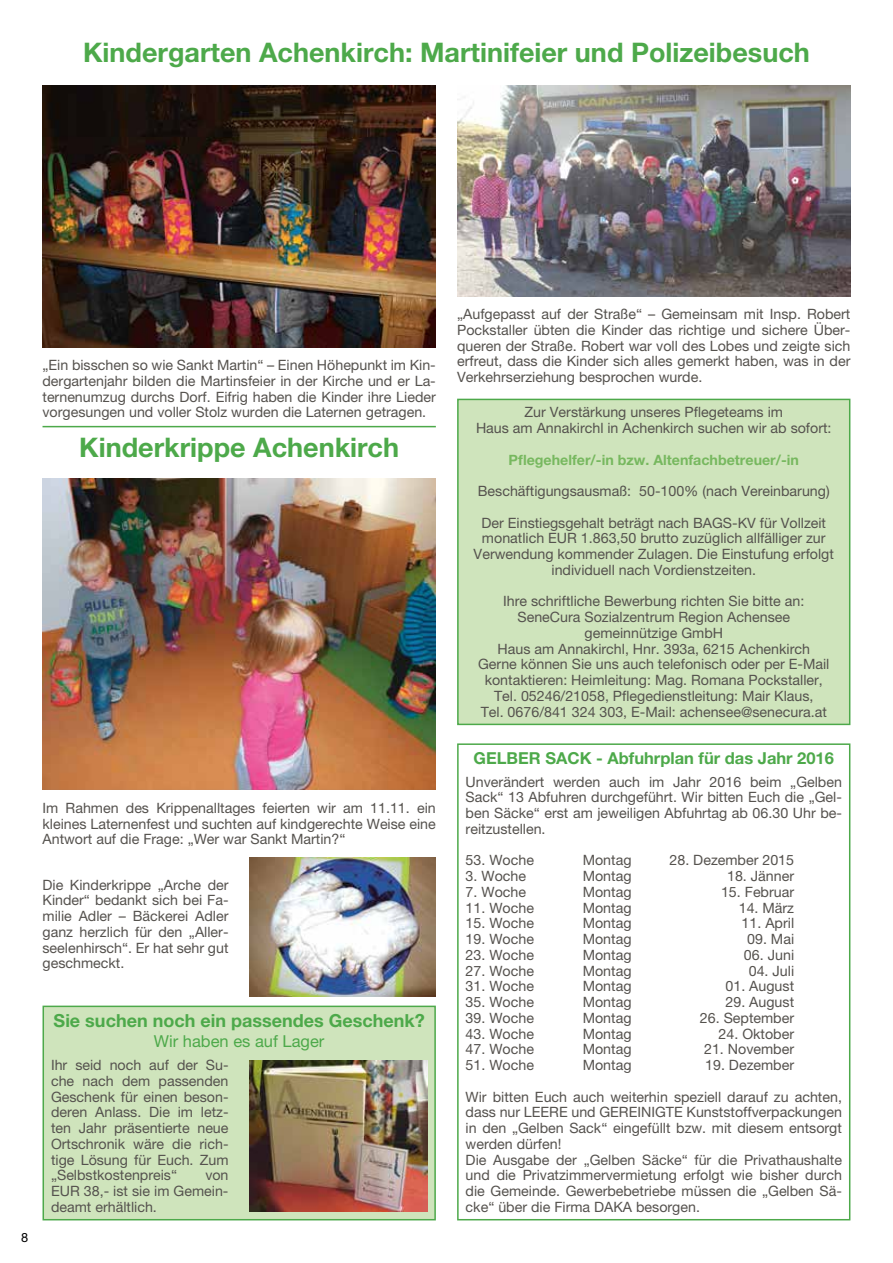
<style>
.page{position:relative;width:893px;height:1263px;background:#fff}
.page>*{position:absolute;margin:0;border:0;box-sizing:border-box;transform-origin:0 0}
.t1{font:700 27px "Helvetica Neue LT Pro";color:#4da94a}
.t2{font:700 18px "Helvetica Neue LT Pro";color:#4da94a}
.t3{font:700 16.5px "Helvetica Neue LT Pro";color:#4da94a}
.t4{font:16.5px "Helvetica Neue LT Pro";color:#4da94a}
.t5{font:14.25px/15.8px "Helvetica Neue LT Pro";color:#55524e;text-align:justify}
.t6{font:700 14.25px "Helvetica Neue LT Pro";color:#77b85f}
.t7{font:12.75px "Helvetica Neue LT Pro";color:#000}
</style>
<div class="page">
<div style="left:457px;top:743px;width:393px;height:477px;background:#fff;border:2px solid #4da94a"></div>
<div style="left:43px;top:1005px;width:393px;height:215px;background:#cfe4bc;border:2px solid #4da94a"></div>
<img style="left:250px;top:1060px;width:177px;height:152px">
<hr style="left:43px;top:426px;width:393px;height:1px;background:#4da94a">
<img style="left:43px;top:85px;width:393px;height:262px">
<img style="left:457px;top:85px;width:393px;height:211px">
<img style="left:43px;top:478px;width:393px;height:312px">
<img style="left:250px;top:857px;width:186px;height:140px">
<div style="left:457px;top:399px;width:393px;height:326px;background:#cfe4bc;border:2px solid #4da94a"></div>
<h1 class="t1" style="left:83px;top:35px;width:728px">Kindergarten Achenkirch: Martinifeier und Polizeibesuch</h1>
<p class="t5" style="left:43px;top:357px;width:395px">„Ein bisschen so wie Sankt Martin“ – Einen Höhepunkt im Kin&shy;dergartenjahr bilden die Martinsfeier in der Kirche und er La&shy;ternenumzug durchs Dorf. Eifrig haben die Kinder ihre Lieder vorgesungen und voller Stolz wurden die Laternen getragen.</p>
<h1 class="t1" style="left:79px;top:431px;width:321px">Kinderkrippe Achenkirch</h1>
<p class="t5" style="left:43px;top:800px;width:395px">Im Rahmen des Krippenalltages feierten wir am 11.11. ein kleines Laternenfest und suchten auf kindgerechte Weise eine Antwort auf die Frage: „Wer war Sankt Martin?“</p>
<p class="t5" style="left:43px;top:876px;width:188px">Die Kinderkrippe „Arche der Kinder“ bedankt sich bei Fa&shy;milie Adler – Bäckerei Adler ganz herzlich für den „Aller&shy;seelenhirsch“. Er hat sehr gut geschmeckt.</p>
<p class="t7" style="left:21px;top:1229px;width:9px">8</p>
<p class="t2" style="left:54px;top:1009px;width:373px">Sie suchen noch ein passendes Geschenk?</p>
<p class="t4" style="left:154px;top:1031px;width:172px">Wir haben es auf Lager</p>
<p class="t5" style="left:51px;top:1057px;width:179px">Ihr seid noch auf der Su&shy;che nach dem passenden Geschenk für einen beson&shy;deren Anlass. Die im letz&shy;ten Jahr präsentierte neue Ortschronik wäre die rich&shy;tige Lösung für Euch. Zum „Selbstkostenpreis“</p>
<p class="t5" style="left:51px;top:1167px;width:179px;text-indent:154px">von EUR 38,- ist sie im Gemein&shy;deamt erhältlich.</p>
<p class="t5" style="left:457px;top:306px;width:395px">„Aufgepasst auf der Straße“ – Gemeinsam mit Insp. Robert Pockstaller übten die Kinder das richtige und sichere Über&shy;queren der Straße. Robert war voll des Lobes und zeigte sich erfreut, dass die Kinder sich alles gemerkt haben, was in der Verkehrserziehung besprochen wurde.</p>
<p class="t5" style="left:476px;top:404px;width:357px;text-align:center">Zur Verstärkung unseres Pflegeteams im<br>Haus am Annakirchl in Achenkirch suchen wir ab sofort:</p>
<p class="t6" style="left:508px;top:451px;width:292px">Pflegehelfer/-in bzw. Altenfachbetreuer/-in</p>
<p class="t5" style="left:478px;top:483px;width:353px">Beschäftigungsausmaß: 50-100% (nach Vereinbarung)</p>
<p class="t5" style="left:474px;top:514px;width:362px;text-align:center">Der Einstiegsgehalt beträgt nach BAGS-KV für Vollzeit monatlich EUR 1.863,50 brutto zuzüglich allfälliger zur Verwendung kommender Zulagen. Die Einstufung erfolgt individuell nach Vordienstzeiten.</p>
<p class="t5" style="left:478px;top:593px;width:353px;text-align:center">Ihre schriftliche Bewerbung richten Sie bitte an:<br>SeneCura Sozialzentrum Region Achensee gemeinnützige GmbH<br>Haus am Annakirchl, Hnr. 393a, 6215 Achenkirch Gerne können Sie uns auch telefonisch oder per E-Mail kontaktieren: Heimleitung: Mag. Romana Pockstaller, Tel. 05246/21058, Pflegedienstleitung: Mair Klaus,<br>Tel. 0676/841 324 303, E-Mail: achensee@senecura.at</p>
<p class="t3" style="left:474px;top:748px;width:362px">GELBER SACK - Abfuhrplan für das Jahr 2016</p>
<p class="t5" style="left:466px;top:773px;width:378px">Unverändert werden auch im Jahr 2016 beim „Gelben Sack“ 13 Abfuhren durchgeführt. Wir bitten Euch die „Gel&shy;ben Säcke“ erst am jeweiligen Abfuhrtag ab 06.30 Uhr be&shy;reitzustellen.</p>
<p class="t5" style="left:466px;top:852px;width:70px">53. Woche</p>
<p class="t5" style="left:583px;top:852px;width:50px">Montag</p>
<p class="t5" style="left:669px;top:852px;width:126px">28. Dezember 2015</p>
<p class="t5" style="left:466px;top:868px;width:62px">3. Woche</p>
<p class="t5" style="left:583px;top:868px;width:50px">Montag</p>
<p class="t5" style="left:727px;top:868px;width:69px">18. Jänner</p>
<p class="t5" style="left:466px;top:884px;width:62px">7. Woche</p>
<p class="t5" style="left:583px;top:884px;width:50px">Montag</p>
<p class="t5" style="left:721px;top:884px;width:75px">15. Februar</p>
<p class="t5" style="left:466px;top:899px;width:70px">11. Woche</p>
<p class="t5" style="left:583px;top:899px;width:50px">Montag</p>
<p class="t5" style="left:739px;top:899px;width:57px">14. März</p>
<p class="t5" style="left:466px;top:915px;width:70px">15. Woche</p>
<p class="t5" style="left:583px;top:915px;width:50px">Montag</p>
<p class="t5" style="left:742px;top:915px;width:54px">11. April</p>
<p class="t5" style="left:466px;top:931px;width:70px">19. Woche</p>
<p class="t5" style="left:583px;top:931px;width:50px">Montag</p>
<p class="t5" style="left:747px;top:931px;width:48px">09. Mai</p>
<p class="t5" style="left:466px;top:947px;width:70px">23. Woche</p>
<p class="t5" style="left:583px;top:947px;width:50px">Montag</p>
<p class="t5" style="left:744px;top:947px;width:52px">06. Juni</p>
<p class="t5" style="left:466px;top:962px;width:70px">27. Woche</p>
<p class="t5" style="left:583px;top:962px;width:50px">Montag</p>
<p class="t5" style="left:749px;top:962px;width:47px">04. Juli</p>
<p class="t5" style="left:466px;top:978px;width:70px">31. Woche</p>
<p class="t5" style="left:583px;top:978px;width:50px">Montag</p>
<p class="t5" style="left:725px;top:978px;width:70px">01. August</p>
<p class="t5" style="left:466px;top:994px;width:70px">35. Woche</p>
<p class="t5" style="left:583px;top:994px;width:50px">Montag</p>
<p class="t5" style="left:725px;top:994px;width:70px">29. August</p>
<p class="t5" style="left:466px;top:1010px;width:70px">39. Woche</p>
<p class="t5" style="left:583px;top:1010px;width:50px">Montag</p>
<p class="t5" style="left:700px;top:1010px;width:96px">26. September</p>
<p class="t5" style="left:466px;top:1025px;width:70px">43. Woche</p>
<p class="t5" style="left:583px;top:1025px;width:50px">Montag</p>
<p class="t5" style="left:719px;top:1025px;width:77px">24. Oktober</p>
<p class="t5" style="left:466px;top:1041px;width:70px">47. Woche</p>
<p class="t5" style="left:583px;top:1041px;width:50px">Montag</p>
<p class="t5" style="left:704px;top:1041px;width:92px">21. November</p>
<p class="t5" style="left:466px;top:1057px;width:70px">51. Woche</p>
<p class="t5" style="left:583px;top:1057px;width:50px">Montag</p>
<p class="t5" style="left:705px;top:1057px;width:90px">19. Dezember</p>
<p class="t5" style="left:466px;top:1088px;width:378px;text-align:left">Wir bitten Euch auch weiterhin speziell darauf zu achten, dass nur LEERE und GEREINIGTE Kunststoffverpackungen in den „Gelben Sack“ eingefüllt bzw. mit diesem entsorgt werden dürfen!<br>Die Ausgabe der „Gelben Säcke“ für die Privathaushalte und die Privatzimmervermietung erfolgt wie bisher durch die Gemeinde. Gewerbebetriebe müssen die „Gelben Sä&shy;cke“ über die Firma DAKA besorgen.</p>
</div>
